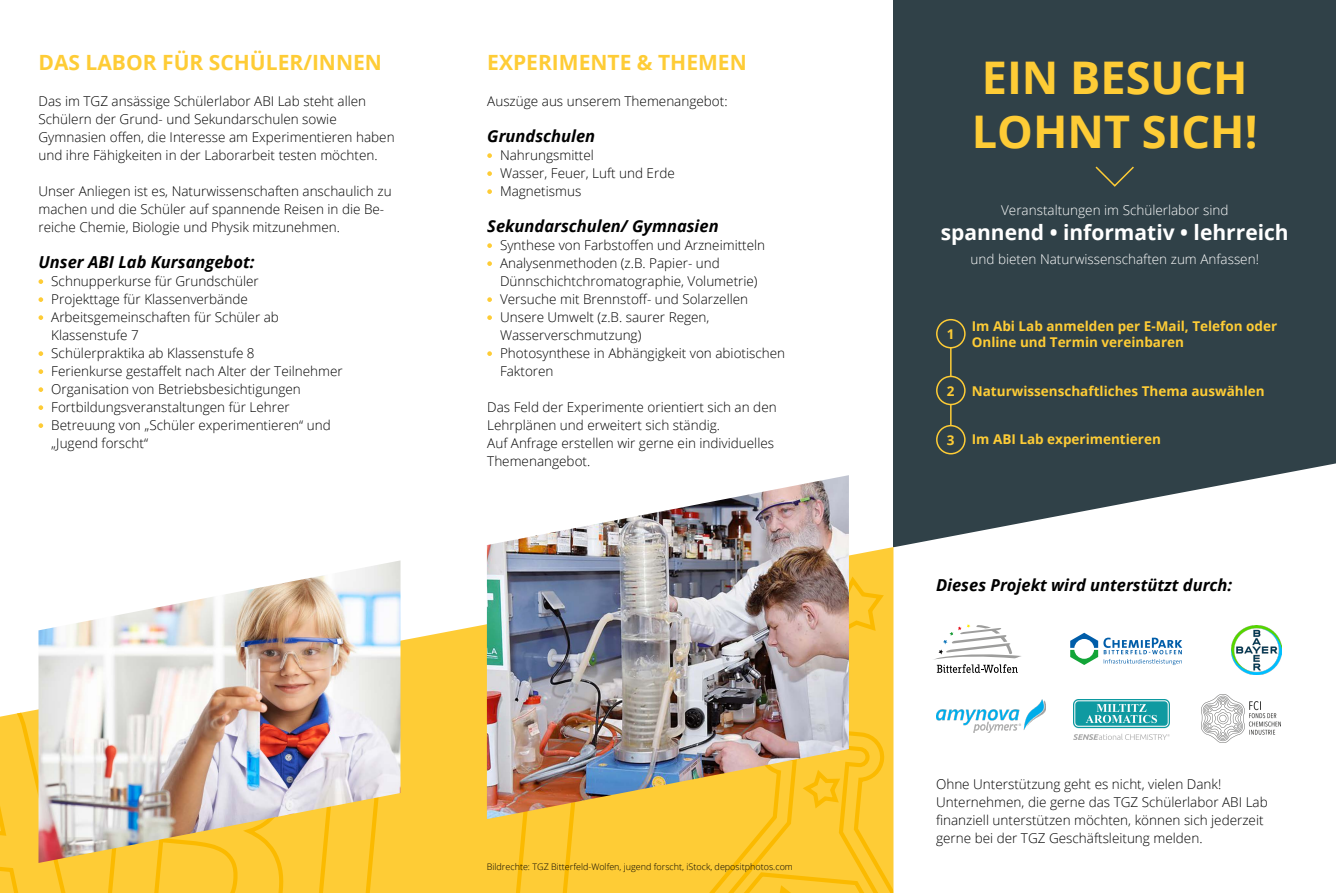
<style>
.page{position:relative;width:1336px;height:893px;background:#fff}
.page>*{position:absolute;margin:0;border:0;box-sizing:border-box;transform-origin:0 0}
.t1{font:700 45px/54px "Open Sans";color:#fecc36}
.t2{font:700 21px "Open Sans";color:#fecc36}
.t3{font:700 21px "Open Sans";color:#fff}
.t4{font:italic 700 16.5px "Open Sans";color:#000}
.t5{font:300 13.5px/18px "Open Sans";color:#000}
.t6{font:700 13.5px/16.2px "Open Sans";color:#fecc36}
.t7{font:300 13.5px "Open Sans";color:#fff}
.t8{font:300 9px "Open Sans";color:#000}
</style>
<div class="page">
<div style="left:893px;top:0;width:442px;height:893px;background:#304148"></div>
<svg style="left:78px;top:547px;width:815px;height:346px;fill:#fecc36"></svg>
<svg style="left:848px;top:575px;width:39px;height:62px;background:#fcc82e"></svg>
<svg style="left:0;top:709px;width:78px;height:184px;background:#fdcb35"></svg>
<svg style="left:102px;top:863px;width:190px;height:30px;background:#fdca31"></svg>
<svg style="left:311px;top:863px;width:76px;height:30px;background:#fdca30"></svg>
<div style="left:510px;top:819px;width:146px;height:74px;background:#fecc36"></div>
<svg style="left:664px;top:726px;width:229px;height:167px;background:#fdc92f"></svg>
<svg style="left:893px;top:463px;width:442px;height:430px;background:#e3e5e6"></svg>
<svg style="left:38px;top:279px;width:5px;height:5px"></svg>
<svg style="left:38px;top:297px;width:5px;height:5px"></svg>
<svg style="left:38px;top:315px;width:5px;height:5px"></svg>
<svg style="left:38px;top:351px;width:5px;height:5px"></svg>
<svg style="left:38px;top:369px;width:5px;height:5px"></svg>
<svg style="left:38px;top:387px;width:5px;height:5px"></svg>
<svg style="left:38px;top:405px;width:5px;height:5px"></svg>
<svg style="left:38px;top:423px;width:5px;height:5px"></svg>
<svg style="left:487px;top:153px;width:5px;height:5px"></svg>
<svg style="left:487px;top:171px;width:5px;height:5px"></svg>
<svg style="left:487px;top:189px;width:5px;height:5px"></svg>
<svg style="left:487px;top:243px;width:5px;height:5px"></svg>
<svg style="left:487px;top:261px;width:5px;height:5px"></svg>
<svg style="left:487px;top:297px;width:5px;height:5px"></svg>
<svg style="left:487px;top:315px;width:5px;height:5px"></svg>
<svg style="left:487px;top:351px;width:5px;height:5px"></svg>
<svg style="left:1095px;top:166px;width:39px;height:21px"></svg>
<img style="left:38px;top:560px;width:362px;height:303px">
<img style="left:487px;top:475px;width:361px;height:344px">
<svg style="left:902px;top:547px;width:279px;height:126px;background:#f5f7f8"></svg>
<img style="left:1231px;top:625px;width:49px;height:50px">
<div style="left:935px;top:319px;width:30px;height:29px;border:2px solid #fecc36;border-radius:50%"></div>
<div style="left:935px;top:376px;width:30px;height:29px;border:2px solid #fecc36;border-radius:50%"></div>
<div style="left:935px;top:425px;width:30px;height:29px;border:2px solid #fecc36;border-radius:50%"></div>
<hr style="left:949px;top:348px;width:2px;height:29px;background:#fecc36">
<hr style="left:949px;top:404px;width:2px;height:22px;background:#fecc36">
<img style="left:1201px;top:695px;width:79px;height:47px">
<img style="left:935px;top:699px;width:110px;height:33px">
<img style="left:1073px;top:699px;width:96px;height:40px">
<h2 class="t2" style="left:38px;top:48px;width:345px">DAS LABOR FÜR SCHÜLER/INNEN</h2>
<p class="t5" style="left:38px;top:92px;width:357px">Das im TGZ ansässige Schülerlabor ABI Lab steht allen Schülern der Grund- und Sekundarschulen sowie Gymnasien offen, die Interesse am Experimentieren haben und ihre Fähigkeiten in der Laborarbeit testen möchten.</p>
<p class="t5" style="left:38px;top:182px;width:354px">Unser Anliegen ist es, Naturwissenschaften anschaulich zu machen und die Schüler auf spannende Reisen in die Be&shy;reiche Chemie, Biologie und Physik mitzunehmen.</p>
<p class="t4" style="left:38px;top:250px;width:217px">Unser ABI Lab Kursangebot:</p>
<p class="t5" style="left:51px;top:272px;width:293px">Schnupperkurse für Grundschüler<br>Projekttage für Klassenverbände Arbeitsgemeinschaften für Schüler ab Klassenstufe 7<br>Schülerpraktika ab Klassenstufe 8<br>Ferienkurse gestaffelt nach Alter der Teilnehmer Organisation von Betriebsbesichtigungen Fortbildungsveranstaltungen für Lehrer Betreuung von „Schüler experimentieren“ und „Jugend forscht“</p>
<h2 class="t2" style="left:487px;top:48px;width:261px">EXPERIMENTE &amp; THEMEN</h2>
<p class="t5" style="left:487px;top:92px;width:242px">Auszüge aus unserem Themenangebot:</p>
<p class="t4" style="left:487px;top:124px;width:109px">Grundschulen</p>
<p class="t5" style="left:500px;top:146px;width:176px">Nahrungsmittel<br>Wasser, Feuer, Luft und Erde<br>Magnetismus</p>
<p class="t4" style="left:487px;top:214px;width:233px">Sekundarschulen/ Gymnasien</p>
<p class="t5" style="left:500px;top:236px;width:287px">Synthese von Farbstoffen und Arzneimitteln Analysenmethoden (z.B. Papier- und Dünnschichtchromatographie, Volumetrie)<br>Versuche mit Brennstoff- und Solarzellen Unsere Umwelt (z.B. saurer Regen, Wasserverschmutzung)<br>Photosynthese in Abhängigkeit von abiotischen Faktoren</p>
<p class="t5" style="left:487px;top:398px;width:291px">Das Feld der Experimente orientiert sich an den Lehrplänen und erweitert sich ständig.<br>Auf Anfrage erstellen wir gerne ein individuelles Themenangebot.</p>
<p class="t8" style="left:487px;top:860px;width:307px">Bildrechte: TGZ Bitterfeld-Wolfen, jugend forscht, iStock, depositphotos.com</p>
<h1 class="t1" style="left:971px;top:50px;width:287px">EIN BESUCH<br>LOHNT SICH!</h1>
<p class="t7" style="left:1000px;top:201px;width:229px">Veranstaltungen im Schülerlabor sind</p>
<h2 class="t3" style="left:940px;top:218px;width:349px">spannend • informativ • lehrreich</h2>
<p class="t7" style="left:970px;top:250px;width:290px">und bieten Naturwissenschaften zum Anfassen!</p>
<p class="t6" style="left:946px;top:326px;width:9px">1</p>
<p class="t6" style="left:946px;top:382px;width:9px">2</p>
<p class="t6" style="left:946px;top:431px;width:9px">3</p>
<p class="t6" style="left:971px;top:317px;width:307px">Im Abi Lab anmelden per E-Mail, Telefon oder<br>Online und Termin vereinbaren</p>
<p class="t6" style="left:971px;top:382px;width:294px">Naturwissenschaftliches Thema auswählen</p>
<p class="t6" style="left:971px;top:431px;width:191px">Im ABI Lab experimentieren</p>
<p class="t4" style="left:935px;top:573px;width:298px">Dieses Projekt wird unterstützt durch:</p>
<p class="t5" style="left:935px;top:775px;width:333px">Ohne Unterstützung geht es nicht, vielen Dank!<br>Unternehmen, die gerne das TGZ Schülerlabor ABI Lab finanziell unterstützen möchten, können sich jederzeit gerne bei der TGZ Geschäftsleitung melden.</p>
</div>
